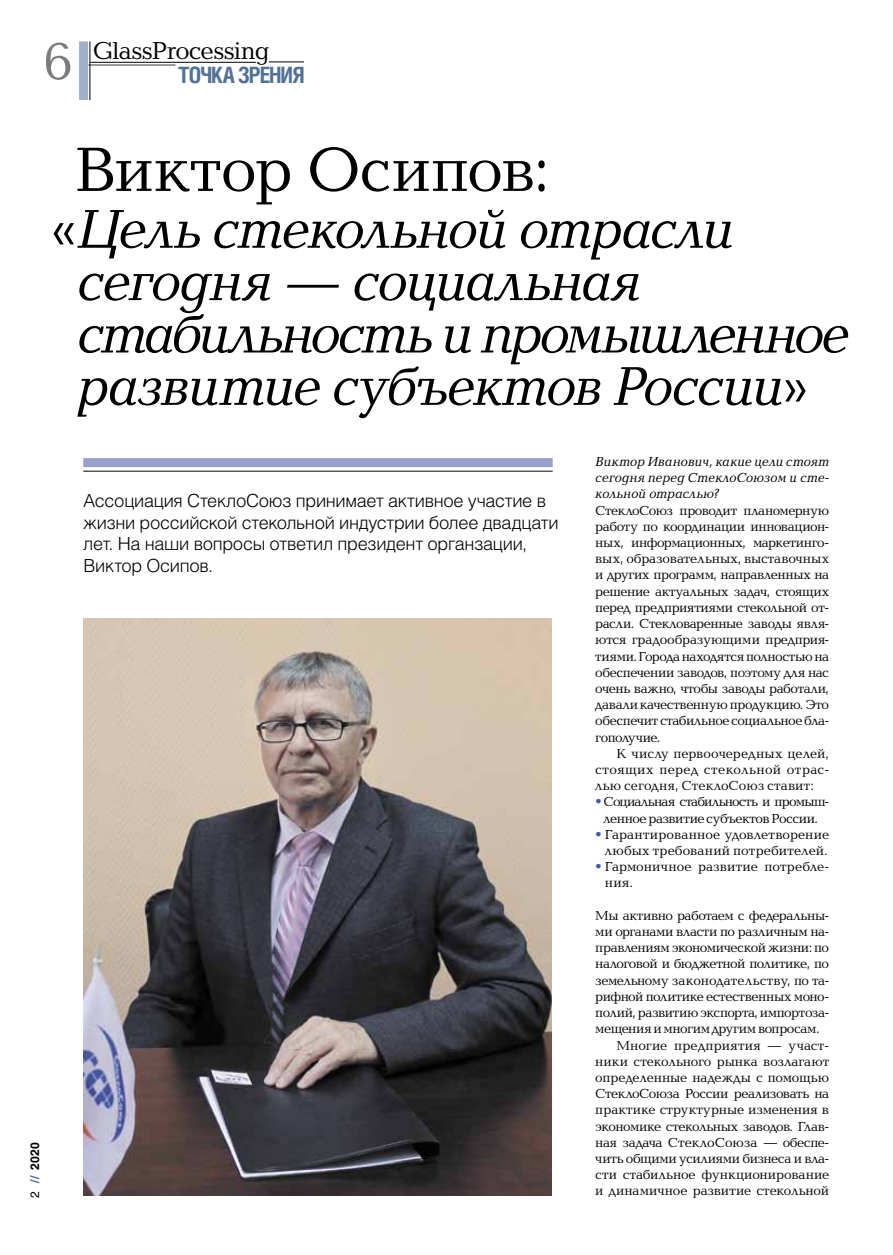
<style>
.page{position:relative;width:893px;height:1255px;background:#fff}
.page>*{position:absolute;margin:0;border:0;box-sizing:border-box;transform-origin:0 0}
.t1{font:64.5px "Baltica C";letter-spacing:-.015em;color:#000}
.t2{font:italic 56.25px/52.3px "Baltica C";letter-spacing:-.04em;color:#000}
.t3{font:25.2px "Baltica C";letter-spacing:-.03em;color:#000}
.t4{font:700 condensed 22.5px "Helios C Cn";letter-spacing:-.05em;color:#537297}
.t5{font:300 18px/21.6px "Helios";letter-spacing:-.015em;color:#000}
.t6{font:13.5px/16.2px "Baltica C";letter-spacing:-.02em;color:#000;text-align:justify}
.t7{font:13.5px/16.2px "Baltica C";letter-spacing:-.04em;color:#000;text-align:center}
.t8{font:13.5px/16.2px "Baltica C";letter-spacing:.01em;color:#000;text-align:right}
.t9{font:italic 13.5px/16.2px "Baltica C";color:#000;text-align:justify}
.t10{font:13.5px "Baltica C";letter-spacing:.005em;color:#000}
.t11{font:13.5px "Baltica C";letter-spacing:.02em;color:#000}
.t12{font:700 12px "Helios";color:#000}
.s1{font-size:54px;color:#7c7c7c}
.s2{font-style:normal}
.s3{font-weight:400}
.s4{color:#537297}
.s5{font-family:"Helios";font-weight:900;color:#3c5ba3}
</style>
<div class="page">
<hr style="left:88px;top:64px;width:88px;height:2px;background:#7c7c7c">
<div style="left:79px;top:41px;width:9px;height:59px;background:#a0b0c9"></div>
<hr style="left:90px;top:41px;width:1px;height:59px;background:#000">
<hr style="left:90px;top:62px;width:166px;height:1px;background:#000">
<hr style="left:269px;top:62px;width:35px;height:1px;background:#000">
<div style="left:83px;top:458px;width:470px;height:9px;background:#97a0cd"></div>
<hr style="left:83px;top:471px;width:470px;height:1px;background:#000">
<img style="left:83px;top:618px;width:468px;height:577px">
<h3 class="t3" style="left:44px;top:37px;width:227px"><span class="s1">6</span> GlassProcessing</h3>
<h3 class="t4" style="left:178px;top:61px;width:128px">ТОЧКА ЗРЕНИЯ</h3>
<h1 class="t1" style="left:75px;top:136px;width:477px">Виктор Осипов:</h1>
<h2 class="t2" style="left:76px;top:205px;width:774px;text-indent:-27px"><span class="s2">«</span>Цель стекольной отрасли сегодня — социальная стабильность и промышленное развитие субъектов России<span class="s2">»</span></h2>
<p class="t12" style="left:28px;top:1197px;width:57px;rotate:-90deg"><span class="s3">2</span> <span class="s4">//</span> 2020</p>
<h3 class="t5" style="left:84px;top:489px;width:477px">Ассоциация СтеклоСоюз принимает активное участие в жизни российской стекольной индустрии более двадцати лет. На наши вопросы ответил президент органзации, Виктор Осипов.</h3>
<p class="t9" style="left:595px;top:454px;width:235px">Виктор Иванович, какие цели стоят сегодня перед СтеклоСоюзом и сте&shy;кольной отраслью?</p>
<p class="t6" style="left:595px;top:502px;width:235px">СтеклоСоюз проводит планомерную работу по координации инновацион&shy;ных, информационных, маркетинго&shy;вых, образовательных, выставочных и других программ, направленных на решение актуальных задач, стоящих перед предприятиями стекольной от&shy;расли. Стекловаренные заводы явля&shy;ются градообразующими предприя&shy;тиями. Города находятся полностью на обеспечении заводов, поэтому для нас очень важно, чтобы заводы работали, давали качественную продукцию. Это обеспечит стабильное социальное бла&shy;гополучие.</p>
<p class="t6" style="left:595px;top:745px;width:235px;text-indent:21px">К числу первоочередных целей, стоящих перед стекольной отрас&shy;лью сегодня, СтеклоСоюз ставит:</p>
<p class="t7" style="left:595px;top:794px;width:235px"><span class="s5">•</span> Социальная стабильность и промыш&shy;ленное развитие субъектов России.</p>
<p class="t8" style="left:595px;top:826px;width:235px"><span class="s5">•</span> Гарантированное удовлетворение любых требований потребителей.</p>
<p class="t8" style="left:605px;top:859px;width:226px;text-align:left;text-indent:-10px"><span class="s5">•</span> Гармоничное развитие потребле&shy;ния.</p>
<p class="t6" style="left:595px;top:907px;width:235px">Мы активно работаем с федеральны-</p>
<p class="t6" style="left:595px;top:924px;width:235px">ми органами власти по различным на-</p>
<p class="t6" style="left:595px;top:940px;width:235px">правлениям экономической жизни: по</p>
<p class="t7" style="left:595px;top:956px;width:235px">налоговой и бюджетной политике, по</p>
<p class="t6" style="left:595px;top:972px;width:235px">земельному законодательству, по та-</p>
<p class="t6" style="left:595px;top:988px;width:235px">рифной политике естественных моно-</p>
<p class="t6" style="left:595px;top:1005px;width:235px">полий, развитию экспорта, импортоза-</p>
<p class="t6" style="left:595px;top:1021px;width:226px">мещения и многим другим вопросам.</p>
<p class="t11" style="left:617px;top:1037px;width:214px">Многие предприятия — участ-</p>
<p class="t10" style="left:595px;top:1054px;width:235px">ники стекольного рынка возлагают</p>
<p class="t6" style="left:595px;top:1069px;width:235px">определенные надежды с помощью</p>
<p class="t6" style="left:595px;top:1086px;width:235px">СтеклоСоюза России реализовать на</p>
<p class="t10" style="left:595px;top:1102px;width:235px">практике структурные изменения в</p>
<p class="t6" style="left:595px;top:1118px;width:235px">экономике стекольных заводов. Глав-</p>
<p class="t6" style="left:595px;top:1134px;width:235px">ная задача СтеклоСоюза — обеспе-</p>
<p class="t6" style="left:595px;top:1150px;width:235px">чить общими усилиями бизнеса и вла-</p>
<p class="t6" style="left:595px;top:1167px;width:235px">сти стабильное функционирование</p>
<p class="t6" style="left:595px;top:1183px;width:235px">и динамичное развитие стекольной</p>
</div>
